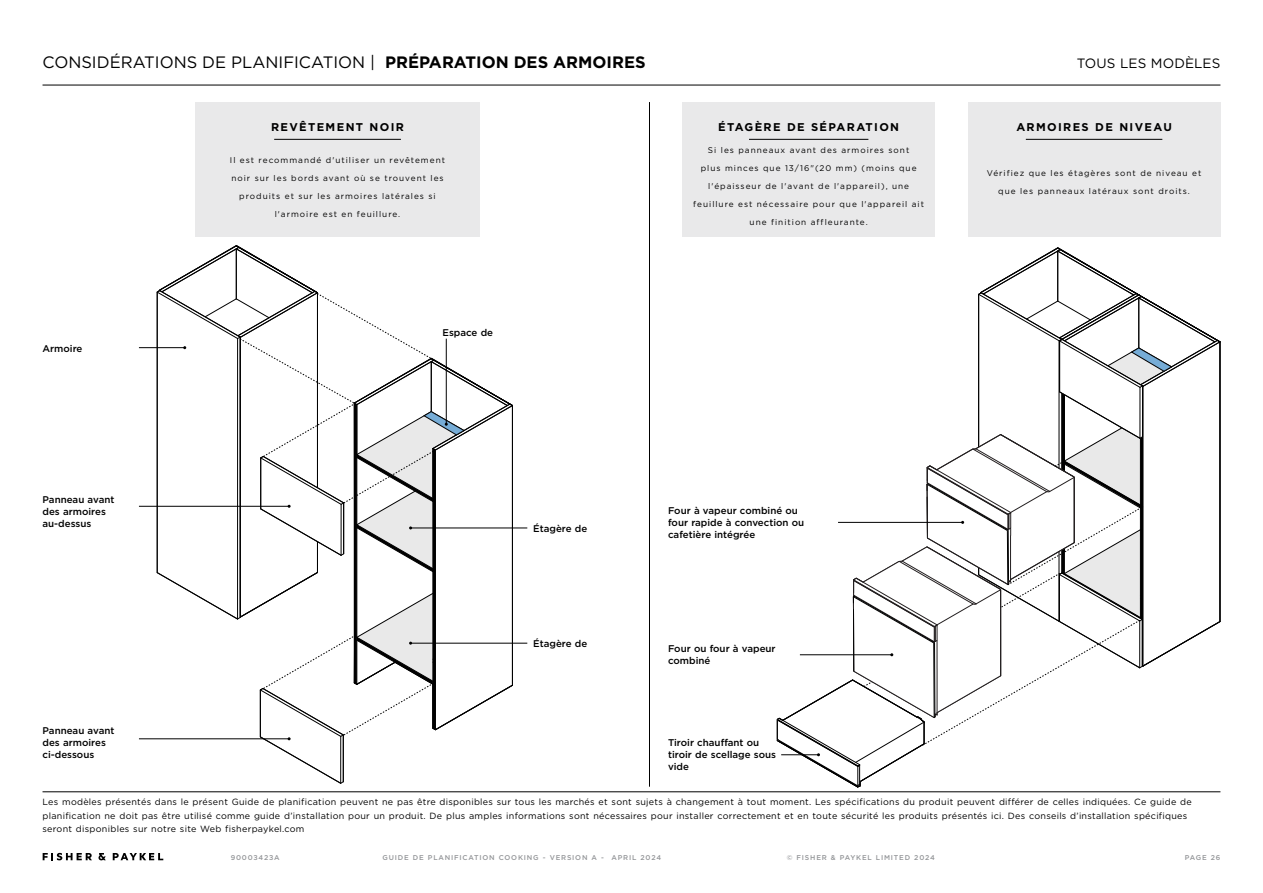
<style>
.page{position:relative;width:1263px;height:893px;background:#fff}
.page>*{position:absolute;margin:0;border:0;box-sizing:border-box;transform-origin:0 0}
.t1{font:16.5px "Gotham";color:#000}
.t2{font:13.5px "Gotham";letter-spacing:.01em;color:#000}
.t3{font:700 11.25px "Gotham";letter-spacing:.12em;color:#000}
.t4{font:500 9.75px/12px "Gotham";color:#000}
.t5{font:9px/13.5px "Gotham";letter-spacing:.03em;color:#000}
.t6{font:8.25px/18px "Gotham";letter-spacing:.12em;color:#000;text-align:center}
.t7{font:500 6.9px "Gotham";letter-spacing:.115em;color:#939598}
.s1{font-weight:700}
</style>
<div class="page">
<hr style="left:43px;top:85px;width:1177px;height:1px;background:#000">
<hr style="left:43px;top:791px;width:1177px;height:1px;background:#000">
<svg style="left:43px;top:853px;width:49px;height:7px"></svg>
<svg style="left:98px;top:853px;width:8px;height:7px"></svg>
<svg style="left:113px;top:853px;width:50px;height:7px"></svg>
<div style="left:682px;top:102px;width:253px;height:134px;background:#e9e9ea"></div>
<hr style="left:749px;top:139px;width:119px;height:1px;background:#000">
<div style="left:195px;top:102px;width:285px;height:134px;background:#e9e9ea"></div>
<hr style="left:274px;top:139px;width:127px;height:1px;background:#000">
<svg style="left:776px;top:248px;width:444px;height:540px"></svg>
<hr style="left:411px;top:528px;width:116px;height:1px;background:#000">
<hr style="left:139px;top:738px;width:150px;height:1px;background:#000">
<hr style="left:139px;top:347px;width:46px;height:1px;background:#000">
<hr style="left:139px;top:506px;width:150px;height:1px;background:#000">
<hr style="left:411px;top:643px;width:116px;height:1px;background:#000">
<svg style="left:156px;top:246px;width:357px;height:537px"></svg>
<hr style="left:649px;top:102px;width:1px;height:685px;background:#000">
<div style="left:968px;top:102px;width:252px;height:134px;background:#e9e9ea"></div>
<hr style="left:1026px;top:139px;width:136px;height:1px;background:#000">
<h1 class="t1" style="left:43px;top:52px;width:605px">CONSIDÉRATIONS DE PLANIFICATION | <span class="s1">PRÉPARATION DES ARMOIRES</span></h1>
<h2 class="t2" style="left:1077px;top:55px;width:145px">TOUS LES MODÈLES</h2>
<p class="t4" style="left:43px;top:342px;width:41px">Armoire</p>
<p class="t4" style="left:43px;top:493px;width:73px">Panneau avant des armoires au-dessus</p>
<p class="t4" style="left:43px;top:724px;width:73px">Panneau avant des armoires ci-dessous</p>
<p class="t3" style="left:271px;top:120px;width:134px">REVÊTEMENT NOIR</p>
<p class="t6" style="left:230px;top:151px;width:217px">Il est recommandé d'utiliser un revêtement noir sur les bords avant où se trouvent les produits et sur les armoires latérales si l'armoire est en feuillure.</p>
<p class="t4" style="left:442px;top:326px;width:52px">Espace de</p>
<p class="t4" style="left:533px;top:522px;width:56px">Étagère de</p>
<p class="t4" style="left:533px;top:637px;width:56px">Étagère de</p>
<p class="t3" style="left:718px;top:120px;width:182px">ÉTAGÈRE DE SÉPARATION</p>
<p class="t6" style="left:693px;top:141px;width:232px">Si les panneaux avant des armoires sont<br>plus minces que 13/16"(20 mm) (moins que l'épaisseur de l'avant de l'appareil), une feuillure est nécessaire pour que l'appareil ait une finition affleurante.</p>
<p class="t3" style="left:1016px;top:120px;width:157px">ARMOIRES DE NIVEAU</p>
<p class="t6" style="left:987px;top:164px;width:216px">Vérifiez que les étagères sont de niveau et que les panneaux latéraux sont droits.</p>
<p class="t4" style="left:668px;top:505px;width:138px">Four à vapeur combiné ou four rapide à convection ou cafetière intégrée</p>
<p class="t4" style="left:668px;top:642px;width:109px">Four ou four à vapeur combiné</p>
<p class="t4" style="left:668px;top:736px;width:110px">Tiroir chauffant ou tiroir de scellage sous vide</p>
<p class="t5" style="left:43px;top:795px;width:1151px">Les modèles présentés dans le présent Guide de planification peuvent ne pas être disponibles sur tous les marchés et sont sujets à changement à tout moment. Les spécifications du produit peuvent différer de celles indiquées. Ce guide de planification ne doit pas être utilisé comme guide d’installation pour un produit. De plus amples informations sont nécessaires pour installer correctement et en toute sécurité les produits présentés ici. Des conseils d’installation spécifiques seront disponibles sur notre site Web fisherpaykel.com</p>
<p class="t7" style="left:231px;top:853px;width:51px">90003423A</p>
<p class="t7" style="left:382px;top:853px;width:280px">GUIDE DE PLANIFICATION COOKING - VERSION A - APRIL 2024</p>
<p class="t7" style="left:787px;top:853px;width:150px">© FISHER &amp; PAYKEL LIMITED 2024</p>
<p class="t7" style="left:1185px;top:853px;width:37px">PAGE 26</p>
</div>
